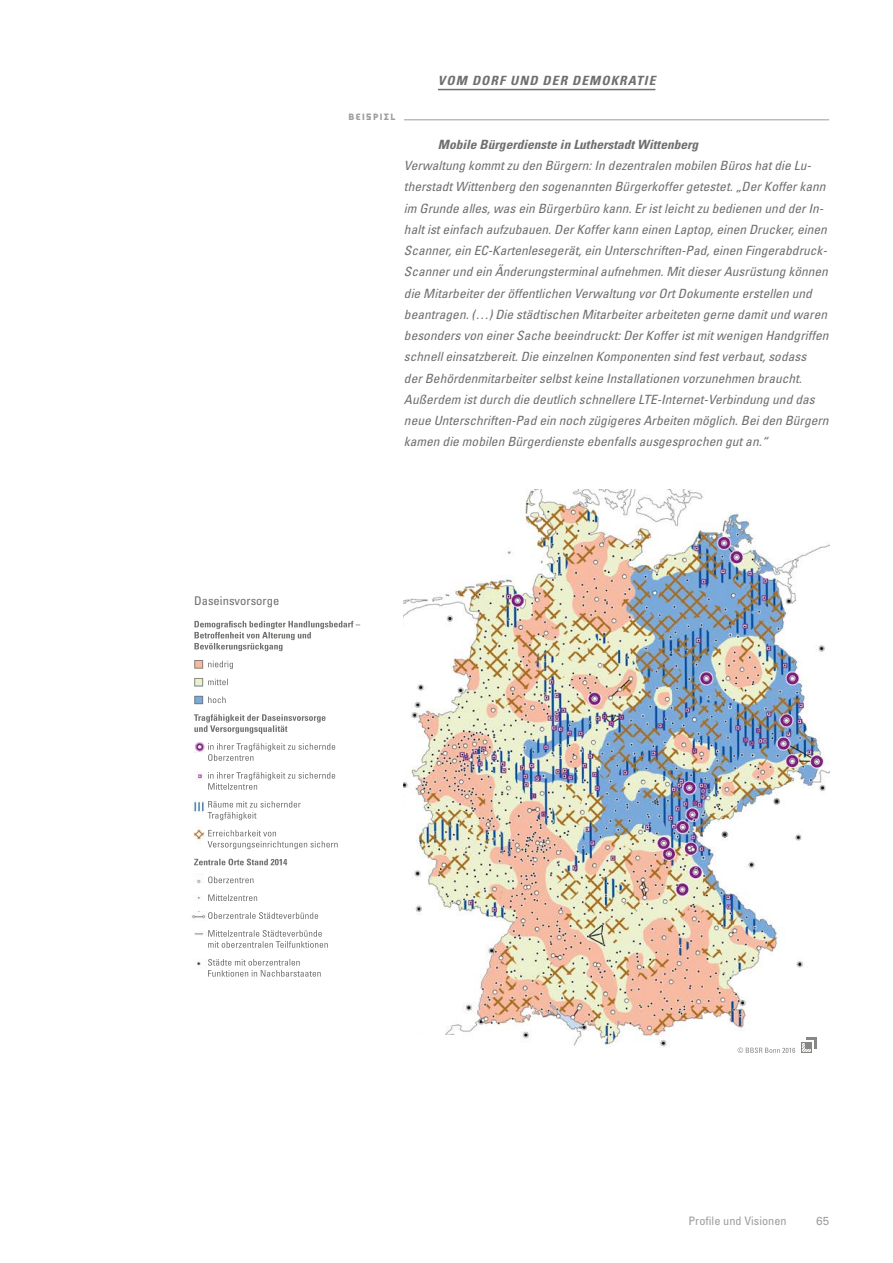
<style>
.page{position:relative;width:893px;height:1263px;background:#fff}
.page>*{position:absolute;margin:0;border:0;box-sizing:border-box;transform-origin:0 0}
.T4_____Text_ohne_Sek{font:italic condensed 12.75px/21.3px "Univers LT Std";color:#6f6f6e;scale:1.05 1}
.T2____Head4{font:italic 700 condensed 12.75px "Univers LT Std";color:#6f6f6e;scale:1.05 1}
.T2_____Head3_Faktenc{font:italic 700 condensed 12.75px "Univers LT Std";letter-spacing:.08em;color:#6f6f6e;scale:1.05 1}
.B1_____BU_Primär{font:condensed 12px "Univers LT Std";color:#6f6f6e;scale:1.05 1}
.t1{font:condensed 11.7px "Univers LT Std";color:#9c9d9d;scale:1.05 1}
.t2{font:11.7px "Univers LT Std";color:#9c9d9d}
.t3{font:700 9px "Euclid Flex";letter-spacing:.15em;color:#9c9d9d;scale:1.05 1}
</style>
<div class="page">
<hr style="left:438px;top:89px;width:217px;height:1px;background:#6f6f6e">
<hr style="left:404px;top:119px;width:425px;height:1px;background:#9c9d9d">
<img style="left:404px;top:489px;width:425px;height:559px">
<div style="left:764px;top:1030px;width:85px;height:23px;background:#fff"></div>
<svg style="left:801px;top:1037px;width:15px;height:16px"></svg>
<svg style="left:737px;top:1047px;width:58px;height:6px"></svg>
<img style="left:192px;top:801px;width:12px;height:11px">
<img style="left:192px;top:827px;width:15px;height:14px">
<img style="left:191px;top:914px;width:15px;height:5px">
<img style="left:194px;top:931px;width:9px;height:5px">
<img style="left:197px;top:961px;width:4px;height:5px">
<svg style="left:208px;top:959px;width:113px;height:18px"></svg>
<svg style="left:208px;top:930px;width:120px;height:18px"></svg>
<svg style="left:208px;top:912px;width:110px;height:7px"></svg>
<svg style="left:198px;top:894px;width:59px;height:7px"></svg>
<svg style="left:197px;top:876px;width:56px;height:7px"></svg>
<svg style="left:194px;top:859px;width:93px;height:6px"></svg>
<svg style="left:208px;top:830px;width:130px;height:19px"></svg>
<svg style="left:208px;top:801px;width:93px;height:19px"></svg>
<svg style="left:196px;top:772px;width:139px;height:18px"></svg>
<svg style="left:194px;top:742px;width:141px;height:19px"></svg>
<svg style="left:194px;top:714px;width:132px;height:20px"></svg>
<svg style="left:194px;top:696px;width:32px;height:8px"></svg>
<svg style="left:194px;top:678px;width:34px;height:8px"></svg>
<svg style="left:194px;top:660px;width:39px;height:9px"></svg>
<svg style="left:194px;top:621px;width:166px;height:30px"></svg>
<div style="left:374px;top:1035px;width:85px;height:22px;background:#fff"></div>
<div style="left:791px;top:480px;width:29px;height:18px;background:#fff"></div>
<p class="B1_____BU_Primär" style="left:194px;top:593px;width:83px">Daseinsvorsorge</p>
<h5 class="T2_____Head3_Faktenc" style="left:438px;top:73px;width:209px">VOM DORF UND DER DEMOKRATIE</h5>
<p class="t3" style="left:349px;top:112px;width:46px">BEISPIEL</p>
<h6 class="T2____Head4" style="left:438px;top:136px;width:249px">Mobile Bürgerdienste in Lutherstadt Wittenberg</h6>
<p class="T4_____Text_ohne_Sek" style="left:404px;top:155px;width:406px">Verwaltung kommt zu den Bürgern: In dezentralen mobilen Büros hat die Lu&shy;therstadt Wittenberg den sogenannten Bürgerkoffer getestet. „Der Koffer kann im Grunde alles, was ein Bürgerbüro kann. Er ist leicht zu bedienen und der In&shy;halt ist einfach aufzubauen. Der Koffer kann einen Laptop, einen Drucker, einen Scanner, ein EC-Kartenlesegerät, ein Unterschriften-Pad, einen Fingerabdruck-Scanner und ein Änderungsterminal aufnehmen. Mit dieser Ausrüstung können die Mitarbeiter der öffentlichen Verwaltung vor Ort Dokumente erstellen und beantragen. (…) Die städtischen Mitarbeiter arbeiteten gerne damit und waren besonders von einer Sache beeindruckt: Der Koffer ist mit wenigen Handgriffen schnell einsatzbereit. Die einzelnen Komponenten sind fest verbaut, sodass<br>der Behördenmitarbeiter selbst keine Installationen vorzunehmen braucht.<br>Außerdem ist durch die deutlich schnellere LTE-Internet-Verbindung und das neue Unterschriften-Pad ein noch zügigeres Arbeiten möglich. Bei den Bürgern kamen die mobilen Bürgerdienste ebenfalls ausgesprochen gut an.“</p>
<p class="t1" style="left:688px;top:1213px;width:95px">Profile und Visionen</p>
<p class="t2" style="left:816px;top:1213px;width:15px">65</p>
</div>
